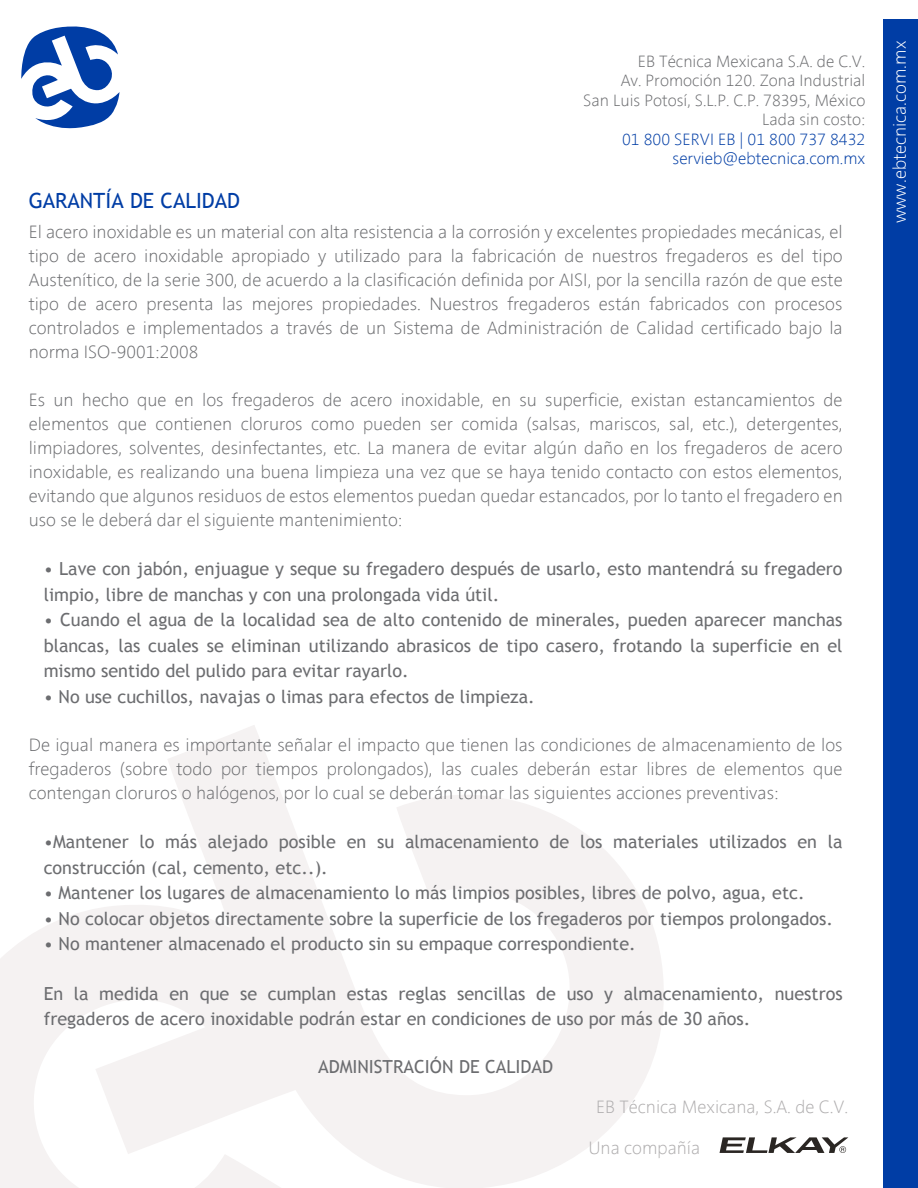
<style>
.page{position:relative;width:918px;height:1188px;background:#fff}
.page>*{position:absolute;margin:0;border:0;box-sizing:border-box;transform-origin:0 0}
.t1{font:21px "Trebuchet MS";color:#003da5}
.t2{font:300 18px/24px "Segan";color:#6c6d70;text-align:justify}
.t3{font:18px/25.5px "Trebuchet MS";color:#6c6d70}
.t4{font:300 18px "Segan";color:#b0aeaf}
.t5{font:300 18px "Segan";color:#fff}
.t6{font:300 16.5px/19.5px "Segan";color:#6c6d70;text-align:right}
.t7{font:300 16.5px/19.5px "Segan";color:#003da5;text-align:right}
</style>
<div class="page">
<svg style="left:0;top:725px;width:664px;height:463px"></svg>
<svg style="left:194px;top:1154px;width:88px;height:34px"></svg>
<div style="left:884px;top:20px;width:34px;height:1168px;background:#003da5"></div>
<svg style="left:720px;top:1137px;width:128px;height:16px"></svg>
<svg style="left:21px;top:26px;width:99px;height:103px"></svg>
<p class="t1" style="left:29px;top:189px;width:213px">GARANTÍA DE CALIDAD</p>
<p class="t6" style="left:583px;top:53px;width:284px">EB Técnica Mexicana S.A. de C.V.<br>Av. Promoción 120. Zona Industrial<br>San Luis Potosí, S.L.P. C.P. 78395, México<br>Lada sin costo:</p>
<p class="t7" style="left:622px;top:131px;width:245px">01 800 SERVI EB | 01 800 737 8432 servieb@ebtecnica.com.mx</p>
<p class="t2" style="left:29px;top:221px;width:816px">El acero inoxidable es un material con alta resistencia a la corrosión y excelentes propiedades mecánicas, el tipo de acero inoxidable apropiado y utilizado para la fabricación de nuestros fregaderos es del tipo Austenítico, de la serie 300, de acuerdo a la clasificación definida por AISI, por la sencilla razón de que este tipo de acero presenta las mejores propiedades. Nuestros fregaderos están fabricados con procesos controlados e implementados a través de un Sistema de Administración de Calidad certificado bajo la norma ISO-9001:2008</p>
<p class="t2" style="left:29px;top:389px;width:816px">Es un hecho que en los fregaderos de acero inoxidable, en su superficie, existan estancamientos de elementos que contienen cloruros como pueden ser comida (salsas, mariscos, sal, etc.), detergentes, limpiadores, solventes, desinfectantes, etc. La manera de evitar algún daño en los fregaderos de acero inoxidable, es realizando una buena limpieza una vez que se haya tenido contacto con estos elementos, evitando que algunos residuos de estos elementos puedan quedar estancados, por lo tanto el fregadero en uso se le deberá dar el siguiente mantenimiento:</p>
<p class="t3" style="left:44px;top:556px;width:800px">• Lave con jabón, enjuague y seque su fregadero después de usarlo, esto mantendrá su fregadero limpio, libre de manchas y con una prolongada vida útil.</p>
<p class="t3" style="left:44px;top:607px;width:800px;text-align:justify">• Cuando el agua de la localidad sea de alto contenido de minerales, pueden aparecer manchas blancas, las cuales se eliminan utilizando abrasicos de tipo casero, frotando la superficie en el mismo sentido del pulido para evitar rayarlo.</p>
<p class="t3" style="left:44px;top:684px;width:493px">• No use cuchillos, navajas o limas para efectos de limpieza.</p>
<p class="t2" style="left:29px;top:734px;width:816px">De igual manera es importante señalar el impacto que tienen las condiciones de almacenamiento de los fregaderos (sobre todo por tiempos prolongados), las cuales deberán estar libres de elementos que contengan cloruros o halógenos, por lo cual se deberán tomar las siguientes acciones preventivas:</p>
<p class="t3" style="left:44px;top:829px;width:800px">•Mantener lo más alejado posible en su almacenamiento de los materiales utilizados en la construcción (cal, cemento, etc..).</p>
<p class="t3" style="left:44px;top:880px;width:763px">• Mantener los lugares de almacenamiento lo más limpios posibles, libres de polvo, agua, etc.</p>
<p class="t3" style="left:44px;top:906px;width:791px">• No colocar objetos directamente sobre la superficie de los fregaderos por tiempos prolongados.</p>
<p class="t3" style="left:44px;top:931px;width:594px">• No mantener almacenado el producto sin su empaque correspondiente.</p>
<p class="t3" style="left:44px;top:981px;width:800px">En la medida en que se cumplan estas reglas sencillas de uso y almacenamiento, nuestros fregaderos de acero inoxidable podrán estar en condiciones de uso por más de 30 años.</p>
<p class="t3" style="left:318px;top:1054px;width:237px">ADMINISTRACIÓN DE CALIDAD</p>
<p class="t4" style="left:596px;top:1099px;width:254px">EB Técnica Mexicana, S.A. de C.V.</p>
<p class="t4" style="left:588px;top:1139px;width:113px">Una compañía</p>
<p class="t5" style="left:892px;top:223px;width:184px;rotate:-90deg">www.ebtecnica.com.mx</p>
</div>
